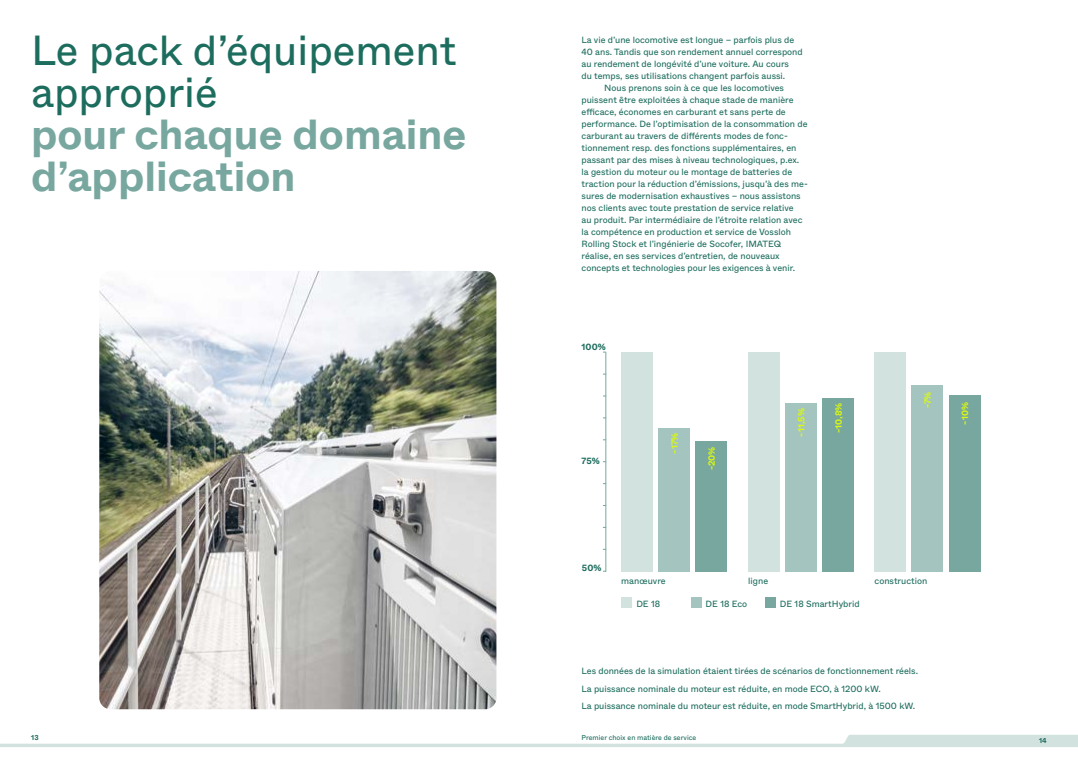
<style>
.page{position:relative;width:1078px;height:766px;background:#fff}
.page>*{position:absolute;margin:0;border:0;box-sizing:border-box;transform-origin:0 0}
.t1{font:700 42px/42px "Vossloh Rolling Stock Whyte";color:#77a79f}
.t2{font:42px/42px "Vossloh Rolling Stock Whyte";color:#1d6d5e}
.t3{font:9px/18.1px "Vossloh Rolling Stock Whyte";color:#1d6d5e}
.t4{font:700 9px "Vossloh Rolling Stock Whyte";color:#daf811}
.t5{font:700 9px "Vossloh Rolling Stock Whyte";color:#1d6d5e}
.t6{font:700 7.1px "Vossloh Rolling Stock Whyte";color:#1d6d5e}
.t7{font:7px "Vossloh Rolling Stock Whyte";color:#1d6d5e}
</style>
<div class="page">
<img style="left:99px;top:271px;width:397px;height:438px">
<div style="left:621px;top:352px;width:31px;height:219px;background:#d2e2df"></div>
<div style="left:748px;top:352px;width:31px;height:219px;background:#d2e2df"></div>
<div style="left:874px;top:352px;width:31px;height:219px;background:#d2e2df"></div>
<div style="left:658px;top:428px;width:31px;height:143px;background:#a4c5bf"></div>
<div style="left:785px;top:402px;width:31px;height:169px;background:#a4c5bf"></div>
<div style="left:911px;top:385px;width:31px;height:186px;background:#a4c5bf"></div>
<div style="left:695px;top:440px;width:31px;height:131px;background:#77a79f"></div>
<div style="left:822px;top:398px;width:31px;height:173px;background:#77a79f"></div>
<div style="left:948px;top:395px;width:31px;height:176px;background:#77a79f"></div>
<hr style="left:605px;top:352px;width:1px;height:219px;background:#77a79f">
<div style="left:621px;top:596px;width:11px;height:11px;background:#d2e2df"></div>
<div style="left:690px;top:596px;width:11px;height:11px;background:#a4c5bf"></div>
<div style="left:764px;top:596px;width:11px;height:11px;background:#77a79f"></div>
<svg style="left:0;top:734px;width:1077px;height:12px"></svg>
<h1 class="t2" style="left:31px;top:30px;width:427px">Le pack d’équipement approprié</h1>
<h1 class="t1" style="left:31px;top:114px;width:436px">pour chaque domaine d’application</h1>
<p class="t3" style="left:581px;top:31px;width:214px">La vie d’une locomotive est longue – parfois plus de</p>
<p class="t3" style="left:581px;top:43px;width:223px">40 ans. Tandis que son rendement annuel correspond</p>
<p class="t3" style="left:581px;top:55px;width:209px">au rendement de longévité d’une voiture. Au cours</p>
<p class="t3" style="left:581px;top:67px;width:205px">du temps, ses utilisations changent parfois aussi.</p>
<p class="t3" style="left:604px;top:79px;width:181px">Nous prenons soin à ce que les locomotives</p>
<p class="t3" style="left:581px;top:91px;width:213px">puissent être exploitées à chaque stade de manière</p>
<p class="t3" style="left:581px;top:103px;width:206px">efficace, économes en carburant et sans perte de</p>
<p class="t3" style="left:581px;top:115px;width:227px">performance. De l’optimisation de la consommation de</p>
<p class="t3" style="left:581px;top:127px;width:208px">carburant au travers de différents modes de fonc-</p>
<p class="t3" style="left:581px;top:139px;width:216px">tionnement resp. des fonctions supplémentaires, en</p>
<p class="t3" style="left:581px;top:151px;width:219px">passant par des mises à niveau technologiques, p.ex.</p>
<p class="t3" style="left:581px;top:163px;width:212px">la gestion du moteur ou le montage de batteries de</p>
<p class="t3" style="left:581px;top:175px;width:228px">traction pour la réduction d’émissions, jusqu’à des me-</p>
<p class="t3" style="left:581px;top:187px;width:221px">sures de modernisation exhaustives – nous assistons</p>
<p class="t3" style="left:581px;top:199px;width:214px">nos clients avec toute prestation de service relative</p>
<p class="t3" style="left:581px;top:211px;width:222px">au produit. Par intermédiaire de l’étroite relation avec</p>
<p class="t3" style="left:581px;top:223px;width:211px">la compétence en production et service de Vossloh</p>
<p class="t3" style="left:581px;top:235px;width:201px">Rolling Stock et l’ingénierie de Socofer, IMATEQ</p>
<p class="t3" style="left:581px;top:247px;width:200px">réalise, en ses services d’entretien, de nouveaux</p>
<p class="t3" style="left:581px;top:259px;width:215px">concepts et technologies pour les exigences à venir.</p>
<p class="t5" style="left:581px;top:341px;width:26px">100%</p>
<p class="t5" style="left:581px;top:455px;width:20px">75%</p>
<p class="t4" style="left:668px;top:453px;width:23px;rotate:-90deg">-17%</p>
<p class="t4" style="left:705px;top:470px;width:25px;rotate:-90deg">-20%</p>
<p class="t4" style="left:795px;top:436px;width:30px;rotate:-90deg">-11,5%</p>
<p class="t4" style="left:832px;top:433px;width:32px;rotate:-90deg">-10,8%</p>
<p class="t4" style="left:921px;top:408px;width:18px;rotate:-90deg">-7%</p>
<p class="t4" style="left:958px;top:424px;width:24px;rotate:-90deg">-10%</p>
<p class="t5" style="left:582px;top:562px;width:21px">50%</p>
<p class="t3" style="left:621px;top:571px;width:46px">manœuvre</p>
<p class="t3" style="left:748px;top:571px;width:21px">ligne</p>
<p class="t3" style="left:874px;top:571px;width:54px">construction</p>
<p class="t3" style="left:636px;top:595px;width:25px">DE 18</p>
<p class="t3" style="left:705px;top:595px;width:43px">DE 18 Eco</p>
<p class="t3" style="left:779px;top:595px;width:81px">DE 18 SmartHybrid</p>
<p class="t3" style="left:581px;top:661px;width:338px">Les données de la simulation étaient tirées de scénarios de fonctionnement réels.<br>La puissance nominale du moteur est réduite, en mode ECO, à 1200 kW.</p>
<p class="t3" style="left:581px;top:696px;width:335px">La puissance nominale du moteur est réduite, en mode SmartHybrid, à 1500 kW.</p>
<p class="t6" style="left:31px;top:732px;width:9px">13</p>
<p class="t7" style="left:581px;top:732px;width:116px">Premier choix en matière de service</p>
<p class="t6" style="left:1038px;top:736px;width:9px">14</p>
</div>
